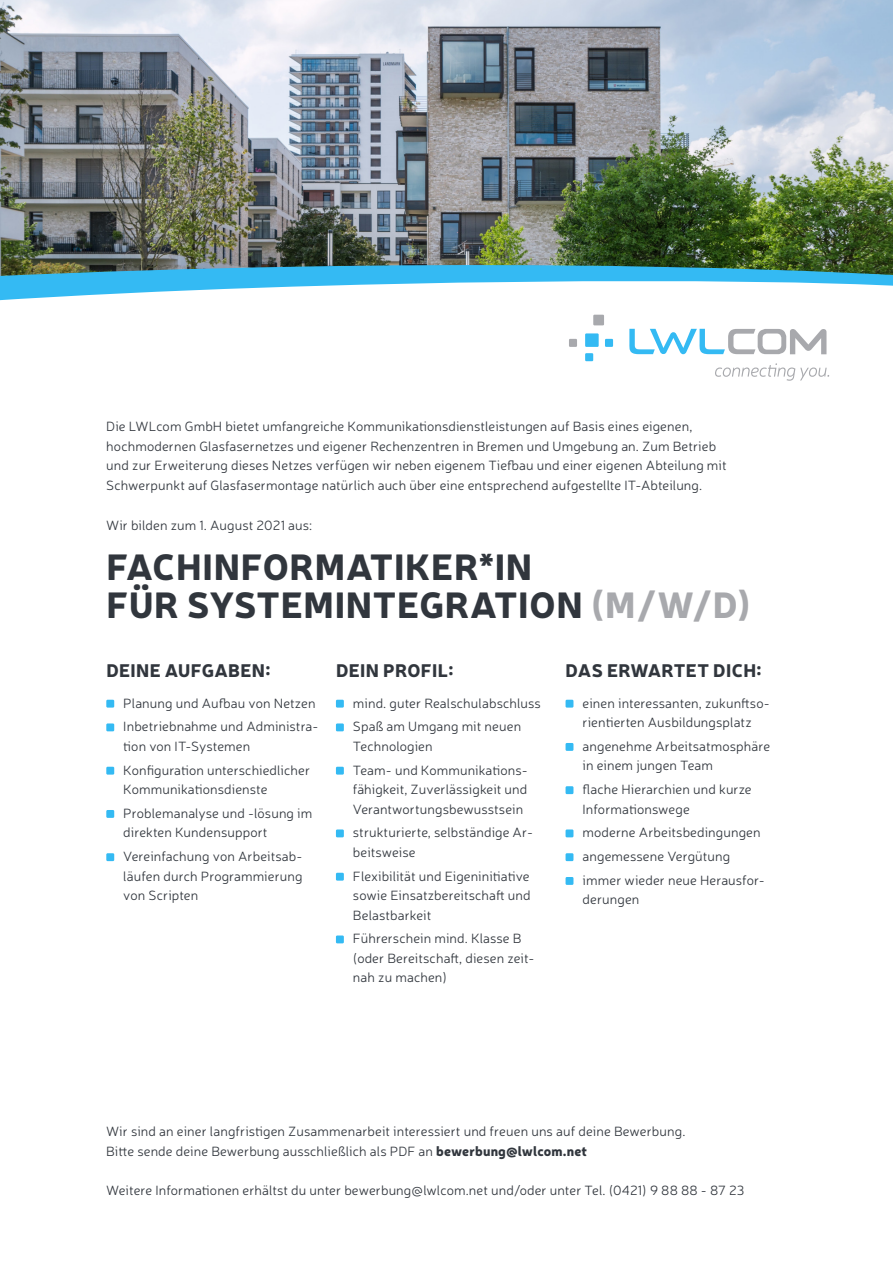
<style>
.page{position:relative;width:893px;height:1263px;background:#fff}
.page>*{position:absolute;margin:0;border:0;box-sizing:border-box;transform-origin:0 0}
.t1{font:900 36px "Neris";letter-spacing:.02em;color:#31363d}
.t2{font:900 18px "Neris";letter-spacing:.02em;color:#31363d}
.t3{font:300 13.5px/19.5px "Neris";letter-spacing:.01em;color:#31363d}
.s1{color:#a8a9ad}
.s2{font-weight:900}
</style>
<div class="page">
<svg style="left:0;top:276px;width:893px;height:25px"></svg>
<svg style="left:629px;top:329px;width:197px;height:25px"></svg>
<svg style="left:715px;top:363px;width:114px;height:18px"></svg>
<div style="left:585px;top:333px;width:14px;height:14px;background:#34baf3"></div>
<div style="left:593px;top:315px;width:11px;height:10px;background:#a8a9ad"></div>
<div style="left:585px;top:353px;width:8px;height:8px;background:#34baf3"></div>
<div style="left:569px;top:339px;width:8px;height:8px;background:#a8a9ad"></div>
<div style="left:605px;top:339px;width:8px;height:8px;background:#34baf3"></div>
<img style="left:0;top:0;width:893px;height:276px">
<div style="left:336px;top:700px;width:8px;height:8px;background:#34baf3"></div>
<div style="left:336px;top:723px;width:8px;height:8px;background:#34baf3"></div>
<div style="left:336px;top:767px;width:8px;height:8px;background:#34baf3"></div>
<div style="left:336px;top:829px;width:8px;height:8px;background:#34baf3"></div>
<div style="left:336px;top:873px;width:8px;height:8px;background:#34baf3"></div>
<div style="left:336px;top:935px;width:8px;height:8px;background:#34baf3"></div>
<div style="left:106px;top:700px;width:8px;height:8px;background:#34baf3"></div>
<div style="left:106px;top:723px;width:8px;height:8px;background:#34baf3"></div>
<div style="left:106px;top:767px;width:8px;height:8px;background:#34baf3"></div>
<div style="left:106px;top:810px;width:8px;height:8px;background:#34baf3"></div>
<div style="left:106px;top:853px;width:8px;height:8px;background:#34baf3"></div>
<div style="left:566px;top:700px;width:7px;height:8px;background:#34baf3"></div>
<div style="left:566px;top:743px;width:7px;height:8px;background:#34baf3"></div>
<div style="left:566px;top:786px;width:7px;height:8px;background:#34baf3"></div>
<div style="left:566px;top:829px;width:7px;height:8px;background:#34baf3"></div>
<div style="left:566px;top:853px;width:7px;height:8px;background:#34baf3"></div>
<div style="left:566px;top:877px;width:7px;height:8px;background:#34baf3"></div>
<p class="t3" style="left:106px;top:416px;width:622px">Die LWLcom GmbH bietet umfangreiche Kommunikationsdienstleistungen auf Basis eines eigenen, hochmodernen Glasfasernetzes und eigener Rechenzentren in Bremen und Umgebung an. Zum Betrieb und zur Erweiterung dieses Netzes verfügen wir neben eigenem Tiefbau und einer eigenen Abteilung mit Schwerpunkt auf Glasfasermontage natürlich auch über eine entsprechend aufgestellte IT-Abteilung.</p>
<p class="t3" style="left:106px;top:515px;width:207px">Wir bilden zum 1. August 2021 aus:</p>
<p class="t1" style="left:106px;top:541px;width:427px">FACHINFORMATIKER*IN</p>
<p class="t1" style="left:106px;top:578px;width:646px">FÜR SYSTEMINTEGRATION <span class="s1">(M/W/D)</span></p>
<p class="t2" style="left:106px;top:657px;width:165px">DEINE AUFGABEN:</p>
<p class="t2" style="left:336px;top:657px;width:119px">DEIN PROFIL:</p>
<p class="t3" style="left:353px;top:693px;width:189px">mind. guter Realschulabschluss</p>
<p class="t3" style="left:353px;top:716px;width:170px">Spaß am Umgang mit neuen<br>Technologien</p>
<p class="t3" style="left:353px;top:760px;width:176px;text-align:justify">Team- und Kommunikations&shy;fähigkeit, Zuverlässigkeit und Verantwortungsbewusstsein</p>
<p class="t3" style="left:353px;top:822px;width:182px">strukturierte, selbständige Ar&shy;beitsweise</p>
<p class="t3" style="left:353px;top:866px;width:179px;text-align:justify">Flexibilität und Eigeninitiative sowie Einsatzbereitschaft und Belastbarkeit</p>
<p class="t3" style="left:353px;top:928px;width:183px">Führerschein mind. Klasse B (oder Bereitschaft, diesen zeit&shy;nah zu machen)</p>
<p class="t3" style="left:123px;top:693px;width:194px">Planung und Aufbau von Netzen</p>
<p class="t3" style="left:123px;top:716px;width:197px">Inbetriebnahme und Administra&shy;tion von IT-Systemen</p>
<p class="t3" style="left:123px;top:760px;width:188px">Konfiguration unterschiedlicher<br>Kommunikationsdienste</p>
<p class="t3" style="left:123px;top:803px;width:190px">Problemanalyse und -lösung im direkten Kundensupport</p>
<p class="t3" style="left:123px;top:846px;width:181px;text-align:justify">Vereinfachung von Arbeitsab&shy;läufen durch Programmierung von Scripten</p>
<p class="t2" style="left:566px;top:657px;width:197px">DAS ERWARTET DICH:</p>
<p class="t3" style="left:583px;top:693px;width:189px">einen interessanten, zukunftso&shy;rientierten Ausbildungsplatz</p>
<p class="t3" style="left:583px;top:736px;width:189px">angenehme Arbeitsatmosphäre in einem jungen Team</p>
<p class="t3" style="left:583px;top:779px;width:171px">flache Hierarchien und kurze<br>Informationswege</p>
<p class="t3" style="left:583px;top:822px;width:180px">moderne Arbeitsbedingungen</p>
<p class="t3" style="left:583px;top:846px;width:149px">angemessene Vergütung</p>
<p class="t3" style="left:583px;top:870px;width:184px">immer wieder neue Herausfor&shy;derungen</p>
<p class="t3" style="left:106px;top:1121px;width:581px">Wir sind an einer langfristigen Zusammenarbeit interessiert und freuen uns auf deine Bewerbung.</p>
<p class="t3" style="left:106px;top:1141px;width:482px">Bitte sende deine Bewerbung ausschließlich als PDF an <span class="s2">bewerbung@lwlcom.net</span></p>
<p class="t3" style="left:106px;top:1180px;width:640px">Weitere Informationen erhältst du unter bewerbung@lwlcom.net und/oder unter Tel. (0421) 9 88 88 - 87 23</p>
</div>
